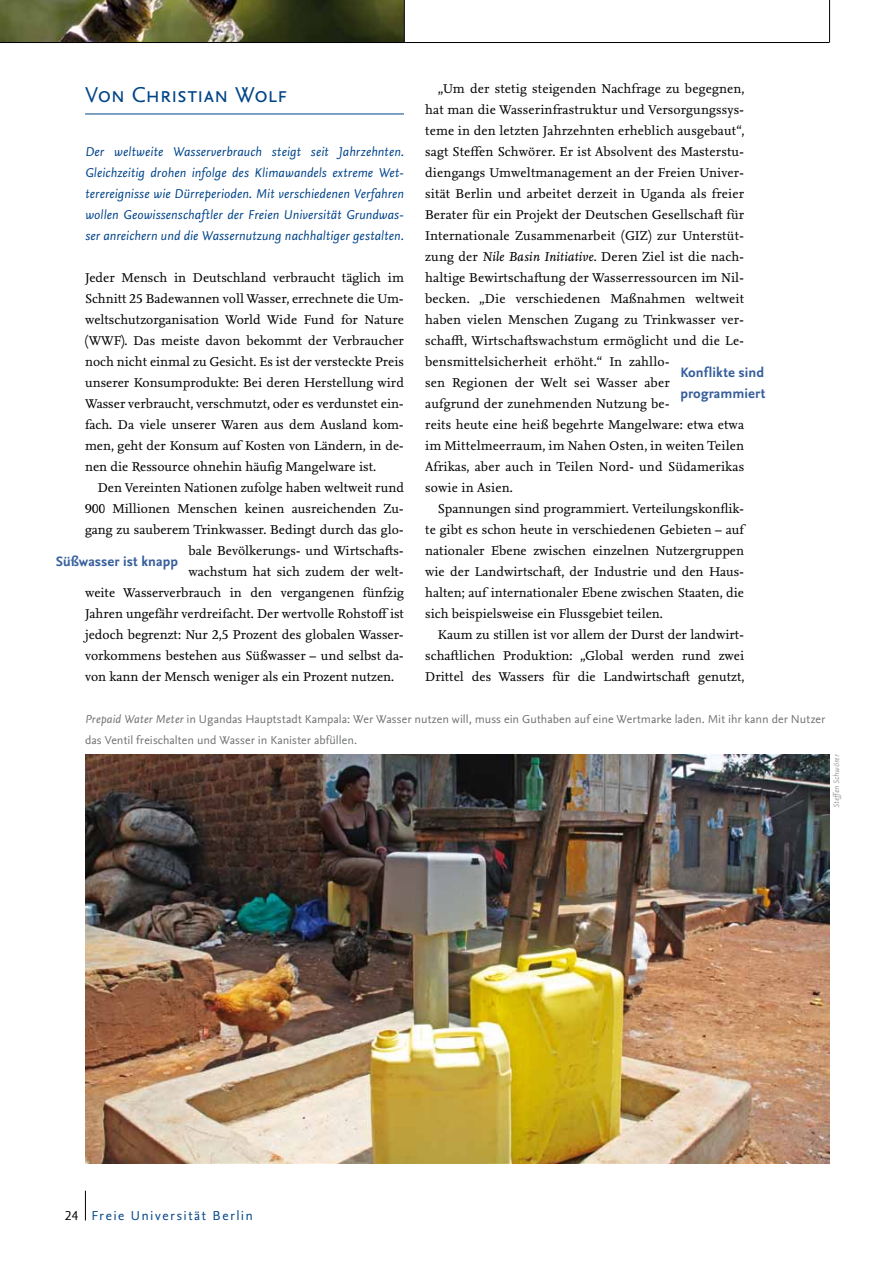
<style>
.page{position:relative;width:893px;height:1263px;background:#fff}
.page>*{position:absolute;margin:0;border:0;box-sizing:border-box;transform-origin:0 0}
.t1{font:22.5px "Nexus Sans OT";letter-spacing:.005em;color:#004489}
.t2{font:700 14.25px/21px "Nexus Sans OT";letter-spacing:.005em;color:#365e9b}
.t3{font:13.5px "Nexus Sans OT";letter-spacing:.11em;color:#004489}
.t4{font:13.35px/21px "Nexus Serif TF";letter-spacing:.01em;color:#000;text-align:justify}
.t5{font:italic 13.35px/21px "Nexus Sans OT";letter-spacing:.01em;color:#004489;text-align:justify}
.t6{font:12px/21px "Nexus Sans OT";letter-spacing:.005em;color:#707172}
.t7{font:italic 8.25px "Nexus Sans OT";color:#9c9e9f}
.s1{font-style:italic}
.s2{color:#000}
</style>
<div class="page">
<img style="left:0;top:0;width:404px;height:42px">
<hr style="left:0;top:42px;width:829px;height:1px;background:#000">
<hr style="left:404px;top:0;width:1px;height:43px;background:#000">
<hr style="left:829px;top:0;width:1px;height:43px;background:#000">
<svg style="left:85px;top:1191px;width:1px;height:29px"></svg>
<hr style="left:85px;top:114px;width:319px;height:1px;background:#004489">
<img style="left:85px;top:755px;width:744px;height:409px">
<h1 class="t1" style="left:85px;top:80px;width:204px">Von Christian Wolf</h1>
<p class="t5" style="left:85px;top:141px;width:320px">Der weltweite Wasserverbrauch steigt seit Jahrzehnten.<br>Gleichzeitig drohen infolge des Klimawandels extreme Wet&shy;terereignisse wie Dürreperioden. Mit verschiedenen Verfahren wollen Geowissenschaftler der Freien Universität Grundwas&shy;ser anreichern und die Wassernutzung nachhaltiger gestalten.</p>
<p class="t4" style="left:85px;top:267px;width:320px">Jeder Mensch in Deutschland verbraucht täglich im Schnitt 25 Badewannen voll Wasser, errechnete die Um&shy;weltschutzorganisation World Wide Fund for Nature (WWF). Das meiste davon bekommt der Verbraucher noch nicht einmal zu Gesicht. Es ist der versteckte Preis unserer Konsumprodukte: Bei deren Herstellung wird Wasser verbraucht, verschmutzt, oder es verdunstet ein&shy;fach. Da viele unserer Waren aus dem Ausland kom&shy;men, geht der Konsum auf Kosten von Ländern, in de&shy;nen die Ressource ohnehin häufig Mangelware ist.</p>
<p class="t4" style="left:98px;top:477px;width:308px">Den Vereinten Nationen zufolge haben weltweit rund</p>
<p class="t4" style="left:85px;top:498px;width:320px">900 Millionen Menschen keinen ausreichenden Zu-</p>
<p class="t4" style="left:85px;top:519px;width:320px">gang zu sauberem Trinkwasser. Bedingt durch das glo-</p>
<p class="t4" style="left:189px;top:540px;width:217px">bale Bevölkerungs- und Wirtschafts-</p>
<p class="t4" style="left:189px;top:561px;width:217px">wachstum hat sich zudem der welt-</p>
<p class="t4" style="left:85px;top:582px;width:320px">weite Wasserverbrauch in den vergangenen fünfzig</p>
<p class="t4" style="left:85px;top:603px;width:321px">Jahren ungefähr verdreifacht. Der wertvolle Rohstoff ist</p>
<p class="t4" style="left:85px;top:624px;width:320px">jedoch begrenzt: Nur 2,5 Prozent des globalen Wasser-</p>
<p class="t4" style="left:85px;top:645px;width:320px">vorkommens bestehen aus Süßwasser – und selbst da-</p>
<p class="t4" style="left:85px;top:666px;width:311px">von kann der Mensch weniger als ein Prozent nutzen.</p>
<p class="t2" style="left:56px;top:550px;width:124px">Süßwasser ist knapp</p>
<p class="t4" style="left:425px;top:78px;width:321px;text-align:left;text-indent:13px">„Um der stetig steigenden Nachfrage zu begegnen, hat man die Wasserinfrastruktur und Versorgungssys&shy;teme in den letzten Jahrzehnten erheblich ausgebaut“, sagt Steffen Schwörer. Er ist Absolvent des Masterstu&shy;diengangs Umweltmanagement an der Freien Univer&shy;sität Berlin und arbeitet derzeit in Uganda als freier Berater für ein Projekt der Deutschen Gesellschaft für Internationale Zusammenarbeit (GIZ) zur Unterstüt&shy;zung der <span class="s1">Nile Basin Initiative</span>. Deren Ziel ist die nach&shy;haltige Bewirtschaftung der Wasserressourcen im Nil&shy;becken. „Die verschiedenen Maßnahmen weltweit haben vielen Menschen Zugang zu Trinkwasser ver&shy;schafft, Wirtschaftswachstum ermöglicht und die Le&shy;bensmittelsicherheit erhöht.“ In zahllo-<br>sen Regionen der Welt sei Wasser aber<br>aufgrund der zunehmenden Nutzung be-<br>reits heute eine heiß begehrte Mangelware: etwa etwa im Mittelmeerraum, im Nahen Osten, in weiten Teilen Afrikas, aber auch in Teilen Nord- und Südamerikas sowie in Asien.</p>
<p class="t4" style="left:425px;top:498px;width:320px;text-indent:13px">Spannungen sind programmiert. Verteilungskonflik&shy;te gibt es schon heute in verschiedenen Gebieten – auf nationaler Ebene zwischen einzelnen Nutzergruppen wie der Landwirtschaft, der Industrie und den Haus&shy;halten; auf internationaler Ebene zwischen Staaten, die sich beispielsweise ein Flussgebiet teilen.</p>
<p class="t4" style="left:425px;top:624px;width:321px;text-indent:13px">Kaum zu stillen ist vor allem der Durst der landwirt&shy;schaftlichen Produktion: „Global werden rund zwei Drittel des Wassers für die Landwirtschaft genutzt,</p>
<p class="t2" style="left:680px;top:361px;width:86px">Konflikte sind programmiert</p>
<p class="t6" style="left:85px;top:708px;width:742px"><span class="s1">Prepaid Water Meter</span> in Ugandas Hauptstadt Kampala: Wer Wasser nutzen will, muss ein Guthaben auf eine Wertmarke laden. Mit ihr kann der Nutzer das Ventil freischalten und Wasser in Kanister abfüllen.</p>
<p class="t3" style="left:65px;top:1207px;width:190px"><span class="s2">24</span> Freie Universität Berlin</p>
<p class="t7" style="left:831px;top:808px;width:55px;rotate:-90deg">Steffen Schwörer</p>
</div>
